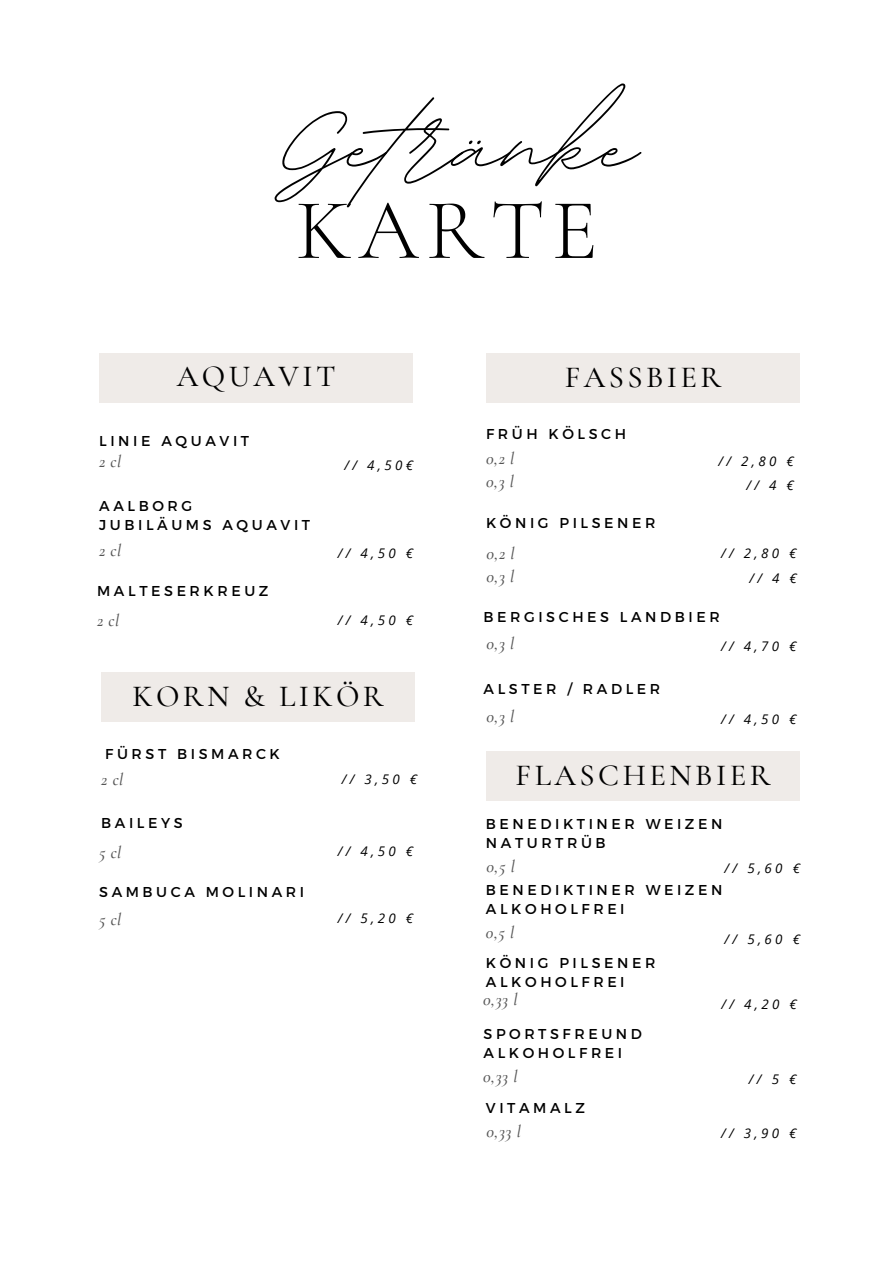
<style>
.page{position:relative;width:893px;height:1264px;background:#fff}
.page>*{position:absolute;margin:0;border:0;box-sizing:border-box;transform-origin:0 0}
.t1{font:162.45px "BD Script";color:#000}
.t2{font:300 86.55px "Cormorant Garamond";letter-spacing:.08em;color:#000}
.t3{font:500 30.6px "Cormorant Garamond";letter-spacing:.11em;color:#000}
.t4{font:italic 500 17.25px "Cormorant Garamond";letter-spacing:.03em;color:#545454}
.t5{font:14.25px "Montserrat";letter-spacing:.25em;color:#000}
.t6{font:italic 13.35px "Open Sans";letter-spacing:.25em;color:#000}
</style>
<div class="page">
<div style="left:99px;top:353px;width:314px;height:49px;background:#efebe8"></div>
<div style="left:486px;top:353px;width:313px;height:49px;background:#efebe8"></div>
<div style="left:486px;top:751px;width:313px;height:50px;background:#efebe8"></div>
<div style="left:101px;top:673px;width:314px;height:49px;background:#efebe8"></div>
<p class="t1" style="left:281px;top:38px;width:356px">Getränke</p>
<p class="t2" style="left:295px;top:178px;width:304px">KARTE</p>
<p class="t3" style="left:177px;top:358px;width:160px">AQUAVIT</p>
<p class="t5" style="left:99px;top:432px;width:151px">LINIE AQUAVIT</p>
<p class="t4" style="left:99px;top:451px;width:24px">2 cl</p>
<p class="t6" style="left:344px;top:456px;width:70px">// 4,50€</p>
<p class="t5" style="left:99px;top:496px;width:94px">AALBORG</p>
<p class="t5" style="left:99px;top:516px;width:212px">JUBILÄUMS AQUAVIT</p>
<p class="t4" style="left:99px;top:540px;width:24px">2 cl</p>
<p class="t5" style="left:97px;top:582px;width:173px">MALTESERKREUZ</p>
<p class="t4" style="left:97px;top:610px;width:24px">2 cl</p>
<p class="t6" style="left:338px;top:544px;width:77px">// 4,50 €</p>
<p class="t6" style="left:338px;top:611px;width:77px">// 4,50 €</p>
<p class="t3" style="left:133px;top:678px;width:252px">KORN &amp; LIKÖR</p>
<p class="t5" style="left:105px;top:744px;width:176px">FÜRST BISMARCK</p>
<p class="t4" style="left:101px;top:769px;width:24px">2 cl</p>
<p class="t6" style="left:342px;top:770px;width:77px">// 3,50 €</p>
<p class="t5" style="left:101px;top:813px;width:83px">BAILEYS</p>
<p class="t4" style="left:99px;top:841px;width:24px">5 cl</p>
<p class="t6" style="left:338px;top:842px;width:77px">// 4,50 €</p>
<p class="t5" style="left:99px;top:882px;width:206px">SAMBUCA MOLINARI</p>
<p class="t4" style="left:99px;top:909px;width:24px">5 cl</p>
<p class="t6" style="left:338px;top:908px;width:77px">// 5,20 €</p>
<p class="t3" style="left:564px;top:358px;width:158px">FASSBIER</p>
<p class="t5" style="left:486px;top:424px;width:141px">FRÜH KÖLSCH</p>
<p class="t4" style="left:486px;top:447px;width:30px">0,2 l</p>
<p class="t4" style="left:486px;top:471px;width:29px">0,3 l</p>
<p class="t6" style="left:718px;top:451px;width:77px">// 2,80 €</p>
<p class="t6" style="left:746px;top:476px;width:49px">//4€</p>
<p class="t5" style="left:486px;top:513px;width:171px">KÖNIG PILSENER</p>
<p class="t4" style="left:486px;top:543px;width:30px">0,2 l</p>
<p class="t4" style="left:486px;top:566px;width:29px">0,3 l</p>
<p class="t6" style="left:721px;top:543px;width:77px">// 2,80 €</p>
<p class="t6" style="left:749px;top:569px;width:49px">//4€</p>
<p class="t5" style="left:483px;top:608px;width:238px">BERGISCHES LANDBIER</p>
<p class="t4" style="left:486px;top:633px;width:29px">0,3 l</p>
<p class="t6" style="left:721px;top:636px;width:77px">// 4,70 €</p>
<p class="t5" style="left:483px;top:680px;width:178px">ALSTER / RADLER</p>
<p class="t4" style="left:486px;top:706px;width:29px">0,3 l</p>
<p class="t6" style="left:721px;top:709px;width:77px">// 4,50 €</p>
<p class="t3" style="left:515px;top:757px;width:256px">FLASCHENBIER</p>
<p class="t5" style="left:486px;top:814px;width:238px">BENEDIKTINER WEIZEN</p>
<p class="t5" style="left:486px;top:834px;width:121px">NATURTRÜB</p>
<p class="t4" style="left:486px;top:856px;width:30px">0,5 l</p>
<p class="t6" style="left:724px;top:859px;width:77px">// 5,60 €</p>
<p class="t5" style="left:486px;top:880px;width:238px">BENEDIKTINER WEIZEN</p>
<p class="t5" style="left:486px;top:899px;width:140px">ALKOHOLFREI</p>
<p class="t4" style="left:486px;top:922px;width:30px">0,5 l</p>
<p class="t6" style="left:724px;top:929px;width:77px">// 5,60 €</p>
<p class="t5" style="left:486px;top:953px;width:171px">KÖNIG PILSENER</p>
<p class="t5" style="left:486px;top:972px;width:140px">ALKOHOLFREI</p>
<p class="t4" style="left:483px;top:988px;width:36px">0,33 l</p>
<p class="t6" style="left:721px;top:994px;width:77px">// 4,20 €</p>
<p class="t5" style="left:483px;top:1024px;width:160px">SPORTSFREUND</p>
<p class="t5" style="left:483px;top:1044px;width:140px">ALKOHOLFREI</p>
<p class="t4" style="left:483px;top:1066px;width:36px">0,33 l</p>
<p class="t6" style="left:748px;top:1069px;width:49px">//5€</p>
<p class="t5" style="left:486px;top:1098px;width:100px">VITAMALZ</p>
<p class="t4" style="left:486px;top:1120px;width:36px">0,33 l</p>
<p class="t6" style="left:721px;top:1123px;width:77px">// 3,90 €</p>
</div>
